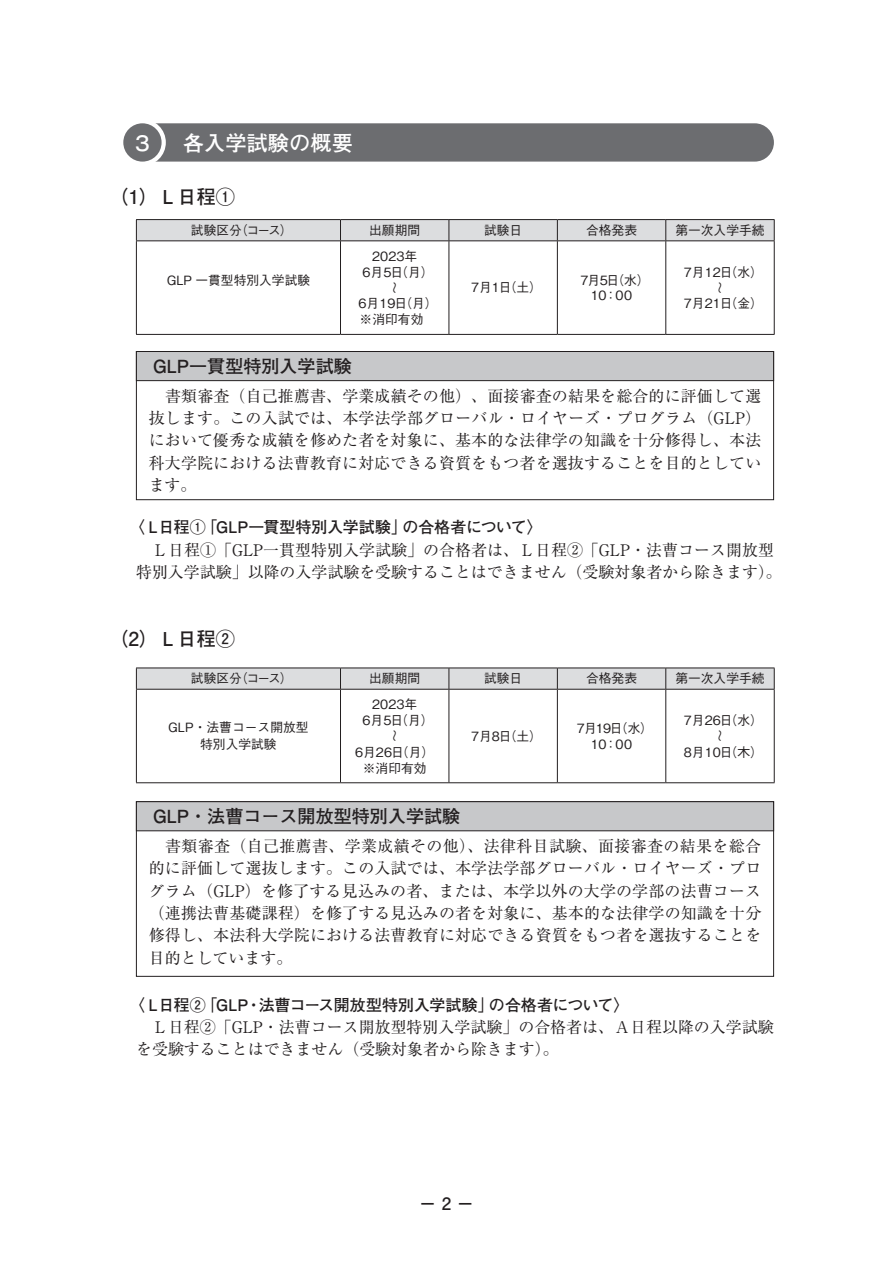
<style>
.page{position:relative;width:893px;height:1263px;background:#fff}
.page>*{position:absolute;margin:0;border:0;box-sizing:border-box;transform-origin:0 0}
.t1{font:700 21.3px "Futo Go B101 Pro";color:#fff}
.t2{font:700 19.2px "Futo Go B101 Pro";color:#231f20}
.t3{font:700 18px "Futo Go B101 Pro";color:#231f20}
.t4{font:700 16.95px "Futo Go B101 Pro";color:#231f20}
.t5{font:15.9px/22.4px "Ryumin Pro";letter-spacing:.005em;color:#231f20;text-align:justify}
.t6{font:700 15.9px "Futo Go B101 Pro";letter-spacing:-.005em;color:#231f20}
.t7{font:500 12.75px/15.9px "Gothic BBB Pro";color:#231f20;text-align:center}
.t8{font:500 12.75px/15.9px "Gothic BBB Pro";letter-spacing:-.055em;color:#231f20;text-align:center}
</style>
<div class="page">
<div style="left:123px;top:123px;width:651px;height:39px;background:#6c6d70;border-radius:19px"></div>
<div style="left:119px;top:119px;width:47px;height:47px;background:#fff;border-radius:50%"></div>
<div style="left:123px;top:123px;width:39px;height:39px;background:#6c6d70;border-radius:50%"></div>
<div style="left:136px;top:351px;width:638px;height:30px;background:#c7c8ca;border:1px solid #231f20"></div>
<div style="left:136px;top:801px;width:638px;height:30px;background:#c7c8ca;border:1px solid #231f20"></div>
<hr style="left:136px;top:219px;width:204px;height:1px;background:#231f20">
<hr style="left:340px;top:219px;width:109px;height:1px;background:#231f20">
<hr style="left:449px;top:219px;width:108px;height:1px;background:#231f20">
<hr style="left:557px;top:219px;width:109px;height:1px;background:#231f20">
<hr style="left:666px;top:219px;width:108px;height:1px;background:#231f20">
<svg style="left:136px;top:220px;width:639px;height:21px;background:#d3d4d6"></svg>
<hr style="left:136px;top:241px;width:204px;height:1px;background:#231f20">
<hr style="left:136px;top:241px;width:1px;height:93px;background:#231f20">
<hr style="left:340px;top:241px;width:109px;height:1px;background:#231f20">
<hr style="left:340px;top:241px;width:1px;height:93px;background:#231f20">
<hr style="left:449px;top:241px;width:108px;height:1px;background:#231f20">
<hr style="left:449px;top:241px;width:1px;height:93px;background:#231f20">
<hr style="left:557px;top:241px;width:109px;height:1px;background:#231f20">
<hr style="left:557px;top:241px;width:1px;height:93px;background:#231f20">
<hr style="left:666px;top:241px;width:108px;height:1px;background:#231f20">
<hr style="left:665px;top:241px;width:1px;height:93px;background:#231f20">
<hr style="left:774px;top:241px;width:1px;height:93px;background:#231f20">
<hr style="left:136px;top:334px;width:204px;height:1px;background:#231f20">
<hr style="left:340px;top:334px;width:109px;height:1px;background:#231f20">
<hr style="left:449px;top:334px;width:108px;height:1px;background:#231f20">
<hr style="left:557px;top:334px;width:109px;height:1px;background:#231f20">
<hr style="left:666px;top:334px;width:108px;height:1px;background:#231f20">
<svg style="left:136px;top:668px;width:639px;height:21px;background:#d3d4d5"></svg>
<hr style="left:136px;top:689px;width:204px;height:1px;background:#231f20">
<hr style="left:136px;top:689px;width:1px;height:93px;background:#231f20">
<hr style="left:340px;top:689px;width:109px;height:1px;background:#231f20">
<hr style="left:340px;top:689px;width:1px;height:93px;background:#231f20">
<hr style="left:449px;top:689px;width:108px;height:1px;background:#231f20">
<hr style="left:449px;top:689px;width:1px;height:93px;background:#231f20">
<hr style="left:557px;top:689px;width:109px;height:1px;background:#231f20">
<hr style="left:557px;top:689px;width:1px;height:93px;background:#231f20">
<hr style="left:666px;top:689px;width:108px;height:1px;background:#231f20">
<hr style="left:665px;top:689px;width:1px;height:93px;background:#231f20">
<hr style="left:774px;top:689px;width:1px;height:93px;background:#231f20">
<hr style="left:136px;top:782px;width:204px;height:1px;background:#231f20">
<hr style="left:340px;top:782px;width:109px;height:1px;background:#231f20">
<hr style="left:449px;top:782px;width:108px;height:1px;background:#231f20">
<hr style="left:557px;top:782px;width:109px;height:1px;background:#231f20">
<hr style="left:666px;top:782px;width:108px;height:1px;background:#231f20">
<h1 class="t1" style="left:132px;top:125px;width:23px">３</h1>
<h1 class="t1" style="left:183px;top:125px;width:172px">各入学試験の概要</h1>
<p class="t2" style="left:109px;top:181px;width:127px">（1）Ｌ日程①</p>
<p class="t7" style="left:191px;top:221px;width:103px">試験区分（コース）</p>
<p class="t7" style="left:369px;top:221px;width:53px">出願期間</p>
<p class="t7" style="left:484px;top:221px;width:40px">試験日</p>
<p class="t7" style="left:586px;top:221px;width:53px">合格発表</p>
<p class="t7" style="left:675px;top:221px;width:91px">第一次入学手続</p>
<p class="t7" style="left:167px;top:270px;width:145px">GLP 一貫型特別入学試験</p>
<p class="t7" style="left:363px;top:246px;width:72px">2023年<br>6月5日（月）</p>
<p class="t7" style="left:385px;top:294px;width:14px;rotate:-90deg">～</p>
<p class="t7" style="left:359px;top:294px;width:81px;text-align:left">6月19日（月）※消印有効</p>
<p class="t7" style="left:684px;top:262px;width:81px">7月12日（水）</p>
<p class="t7" style="left:710px;top:294px;width:14px;rotate:-90deg">～</p>
<p class="t7" style="left:684px;top:294px;width:81px">7月21日（金）</p>
<p class="t7" style="left:471px;top:278px;width:72px">7月1日（土）</p>
<p class="t7" style="left:580px;top:270px;width:71px">7月5日（水）<br>10：00</p>
<p class="t3" style="left:153px;top:351px;width:200px">GLP一貫型特別入学試験</p>
<p class="t5" style="left:149px;top:384px;width:614px;text-indent:16px">書類審査（自己推薦書、学業成績その他）、面接審査の結果を総合的に評価して選抜します。この入試では、本学法学部グローバル・ロイヤーズ・プログラム（GLP）において優秀な成績を修めた者を対象に、基本的な法律学の知識を十分修得し、本法科大学院における法曹教育に対応できる資質をもつ者を選抜することを目的としています。</p>
<p class="t6" style="left:129px;top:515px;width:416px">〈Ｌ日程①「GLP一貫型特別入学試験」の合格者について〉</p>
<p class="t5" style="left:136px;top:538px;width:647px;text-align:center">Ｌ日程①「GLP一貫型特別入学試験」の合格者は、Ｌ日程②「GLP・法曹コース開放型<br>特別入学試験」以降の入学試験を受験することはできません（受験対象者から除きます）。</p>
<p class="t2" style="left:109px;top:623px;width:127px">（2）Ｌ日程②</p>
<p class="t7" style="left:191px;top:669px;width:103px">試験区分（コース）</p>
<p class="t7" style="left:369px;top:669px;width:53px">出願期間</p>
<p class="t7" style="left:484px;top:669px;width:40px">試験日</p>
<p class="t7" style="left:586px;top:669px;width:53px">合格発表</p>
<p class="t7" style="left:675px;top:669px;width:91px">第一次入学手続</p>
<p class="t7" style="left:168px;top:717px;width:142px;line-height:17px">GLP・法曹コース開放型特別入学試験</p>
<p class="t7" style="left:363px;top:695px;width:72px">2023年<br>6月5日（月）</p>
<p class="t7" style="left:385px;top:742px;width:14px;rotate:-90deg">～</p>
<p class="t7" style="left:355px;top:742px;width:81px">6月26日（月）※消印有効</p>
<p class="t7" style="left:684px;top:710px;width:81px">7月26日（水）</p>
<p class="t7" style="left:710px;top:742px;width:14px;rotate:-90deg">～</p>
<p class="t7" style="left:684px;top:742px;width:81px">8月10日（木）</p>
<p class="t7" style="left:471px;top:726px;width:72px">7月8日（土）</p>
<p class="t8" style="left:577px;top:718px;width:78px">7月19日（水）<br>10：00</p>
<p class="t3" style="left:153px;top:802px;width:309px">GLP・法曹コース開放型特別入学試験</p>
<p class="t5" style="left:149px;top:834px;width:614px">　書類審査（自己推薦書、学業成績その他）、法律科目試験、面接審査の結果を総合的に評価して選抜します。この入試では、本学法学部グローバル・ロイヤーズ・プログラム（GLP）を修了する見込みの者、または、本学以外の大学の学部の法曹コース（連携法曹基礎課程）を修了する見込みの者を対象に、基本的な法律学の知識を十分修得し、本法科大学院における法曹教育に対応できる資質をもつ者を選抜することを目的としています。</p>
<p class="t6" style="left:129px;top:992px;width:503px">〈Ｌ日程②「GLP・法曹コース開放型特別入学試験」の合格者について〉</p>
<p class="t5" style="left:136px;top:1015px;width:639px;text-indent:16px">Ｌ日程②「GLP・法曹コース開放型特別入学試験」の合格者は、Ａ日程以降の入学試験を受験することはできません（受験対象者から除きます）。</p>
<p class="t4" style="left:419px;top:1190px;width:56px">− 2 −</p>
</div>
